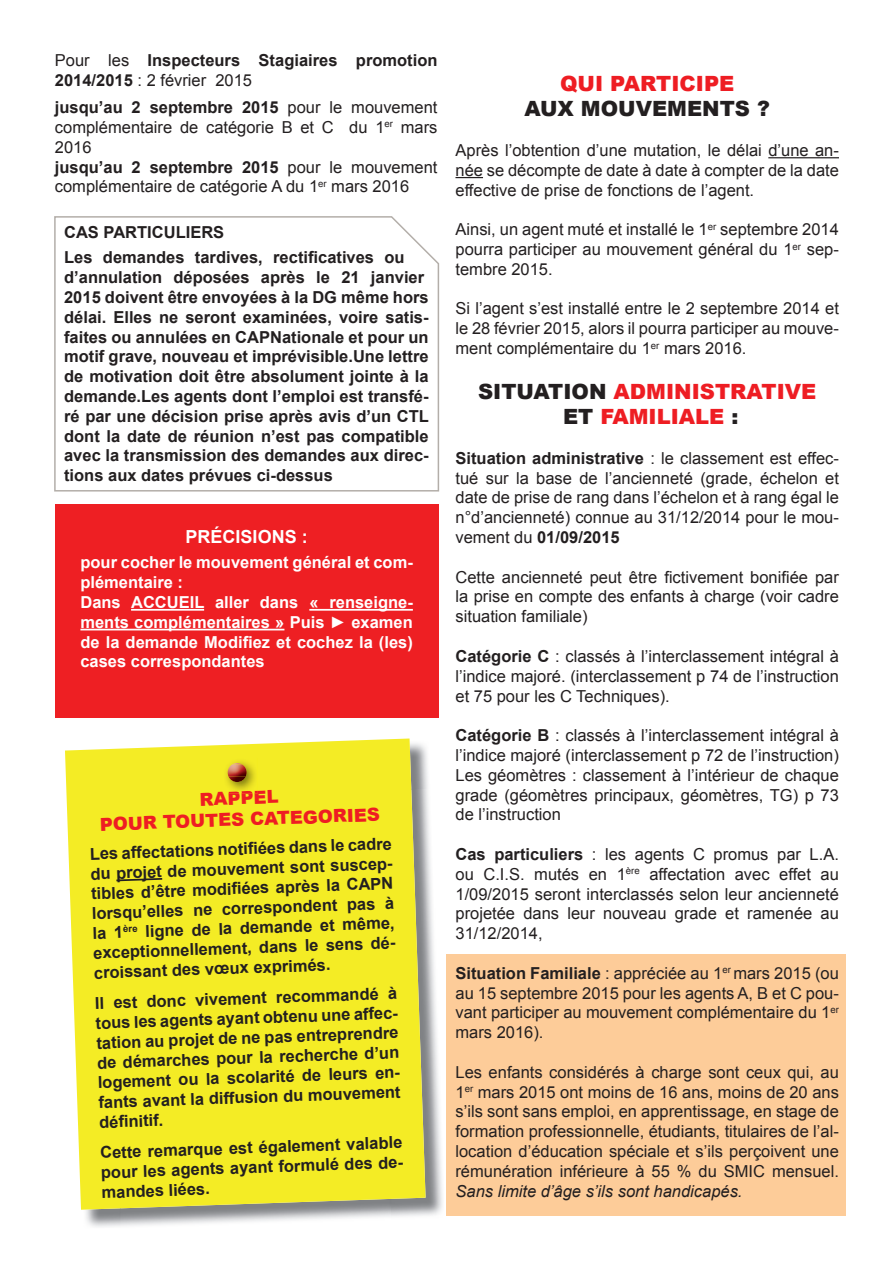
<style>
.page{position:relative;width:893px;height:1263px;background:#fff}
.page>*{position:absolute;margin:0;border:0;box-sizing:border-box;transform-origin:0 0}
.t1{font:900 21px/25.2px "Arial";color:#ee1d23;text-align:center}
.t2{font:900 21px "Arial";color:#231f20}
.t3{font:900 18px/21.6px "Arial";color:#ee1d23;text-align:center}
.t4{font:700 18px "Arial";color:#fff}
.t5{font:16.5px/19.8px "Arial";color:#231f20;text-align:justify}
.t6{font:700 16.5px/19.8px "Arial";color:#231f20}
.t7{font:700 16.5px/19.8px "Arial";color:#fff}
.t8{font:italic 16.5px "Arial";color:#231f20}
.s1{font-weight:400}
.s2{font-weight:700}
.s3{color:#231f20}
</style>
<div class="page">
<div style="left:446px;top:955px;width:400px;height:261px;background:#fdcc99"></div>
<img style="left:86px;top:1210px;width:34px;height:17px">
<img style="left:391px;top:789px;width:52px;height:428px">
<svg style="left:65px;top:738px;width:361px;height:472px;fill:#f4ec25"></svg>
<svg style="left:115px;top:877px;width:49px;height:5px"></svg>
<hr style="left:768px;top:157px;width:71px;height:1px;background:#231f20">
<svg style="left:455px;top:177px;width:28px;height:1px"></svg>
<svg style="left:54px;top:216px;width:386px;height:276px"></svg>
<div style="left:55px;top:505px;width:383px;height:213px;background:#ee1f23"></div>
<hr style="left:131px;top:609px;width:73px;height:2px;background:#fff">
<hr style="left:309px;top:609px;width:104px;height:2px;background:#fff">
<hr style="left:80px;top:629px;width:204px;height:1px;background:#fff">
<img style="left:223px;top:758px;width:35px;height:33px">
<img style="left:223px;top:791px;width:35px;height:2px">
<img style="left:228px;top:764px;width:19px;height:18px">
<p class="t6" style="left:55px;top:51px;width:384px"><span class="s1">Pour les</span> Inspecteurs Stagiaires promotion<br>2014/2015 <span class="s1">: 2 février 2015</span></p>
<p class="t5" style="left:55px;top:98px;width:384px;text-align:left"><span class="s2">jusqu’au 2 septembre 2015</span> pour le mouvement complémentaire de catégorie B et C du 1<sup>er</sup> mars 2016<br><span class="s2">jusqu’au 2 septembre 2015</span> pour le mouvement complémentaire de catégorie A du 1<sup>er</sup> mars 2016</p>
<p class="t6" style="left:64px;top:220px;width:342px;line-height:25.2px">CAS PARTICULIERS<br>Les demandes tardives, rectificatives ou</p>
<p class="t6" style="left:64px;top:268px;width:366px">d’annulation déposées après le 21 janvier 2015 doivent être envoyées à la DG même hors délai. Elles ne seront examinées, voire satis&shy;faites ou annulées en CAPNationale et pour un motif grave, nouveau et imprévisible.Une lettre de motivation doit être absolument jointe à la demande.Les agents dont l’emploi est transfé&shy;ré par une décision prise après avis d’un CTL dont la date de réunion n’est pas compatible avec la transmission des demandes aux direc&shy;tions aux dates prévues ci-dessus</p>
<p class="t4" style="left:186px;top:525px;width:124px">PRÉCISIONS :</p>
<p class="t7" style="left:80px;top:553px;width:334px">pour cocher le mouvement général et com&shy;plémentaire :<br>Dans ACCUEIL aller dans « renseigne&shy;ments complémentaires » Puis ► examen de la demande Modifiez et cochez la (les) cases correspondantes</p>
<p class="t3" style="left:99px;top:791px;width:282px;rotate:-2deg">RAPPEL<br>POUR TOUTES CATEGORIES</p>
<p class="t6" style="left:90px;top:845px;width:315px;rotate:-2deg">Les affectations notifi ées dans le cadre du projet de mouvement sont suscep&shy;tibles d’être modifi ées après la CAPN lorsqu’elles ne correspondent pas à la 1<sup>ère</sup> ligne de la demande et même, exceptionnellement, dans le sens dé&shy;croissant des vœux exprimés.</p>
<p class="t6" style="left:95px;top:994px;width:306px;rotate:-2deg">Il est donc vivement recommandé à tous les agents ayant obtenu une affec&shy;tation au projet de ne pas entreprendre de démarches pour la recherche d’un logement ou la scolarité de leurs en&shy;fants avant la diffusion du mouvement défi nitif.</p>
<p class="t6" style="left:100px;top:1143px;width:306px;rotate:-2deg">Cette remarque est également valable pour les agents ayant formulé des de&shy;mandes liées.</p>
<p class="t1" style="left:560px;top:70px;width:176px">QUI PARTICIPE</p>
<p class="t2" style="left:524px;top:94px;width:247px">AUX MOUVEMENTS ?</p>
<p class="t5" style="left:455px;top:140px;width:385px">Après l’obtention d’une mutation, le délai d’une an&shy;née se décompte de date à date à compter de la date effective de prise de fonctions de l’agent.</p>
<p class="t5" style="left:455px;top:220px;width:385px">Ainsi, un agent muté et installé le 1<sup>er</sup> septembre 2014 pourra participer au mouvement général du 1<sup>er</sup> sep&shy;tembre 2015.</p>
<p class="t5" style="left:455px;top:299px;width:385px">Si l’agent s’est installé entre le 2 septembre 2014 et le 28 février 2015, alors il pourra participer au mouve&shy;ment complémentaire du 1<sup>er</sup> mars 2016.</p>
<p class="t1" style="left:478px;top:378px;width:340px"><span class="s3">SITUATION</span> ADMINISTRATIVE<br><span class="s3">ET</span> FAMILIALE <span class="s3">:</span></p>
<p class="t5" style="left:455px;top:448px;width:385px"><span class="s2">Situation administrative</span> : le classement est effec&shy;tué sur la base de l’ancienneté (grade, échelon et date de prise de rang dans l’échelon et à rang égal le n°d’ancienneté) connue au 31/12/2014 pour le mou&shy;vement du <span class="s2">01/09/2015</span></p>
<p class="t5" style="left:455px;top:567px;width:385px">Cette ancienneté peut être fictivement bonifiée par la prise en compte des enfants à charge (voir cadre situation familiale)</p>
<p class="t5" style="left:455px;top:646px;width:385px"><span class="s2">Catégorie C</span> : classés à l’interclassement intégral à l’indice majoré. (interclassement p 74 de l’instruction et 75 pour les C Techniques).</p>
<p class="t5" style="left:455px;top:725px;width:385px"><span class="s2">Catégorie B</span> : classés à l’interclassement intégral à l’indice majoré (interclassement p 72 de l’instruction)<br>Les géomètres : classement à l’intérieur de chaque grade (géomètres principaux, géomètres, TG) p 73 de l’instruction</p>
<p class="t5" style="left:455px;top:844px;width:385px"><span class="s2">Cas particuliers</span> : les agents C promus par L.A. ou C.I.S. mutés en 1<sup>ère</sup> affectation avec effet au 1/09/2015 seront interclassés selon leur ancienneté projetée dans leur nouveau grade et ramenée au 31/12/2014,</p>
<p class="t5" style="left:455px;top:963px;width:385px"><span class="s2">Situation Familiale</span> : appréciée au 1<sup>er</sup> mars 2015 (ou au 15 septembre 2015 pour les agents A, B et C pou&shy;vant participer au mouvement complémentaire du 1<sup>er </sup>mars 2016).</p>
<p class="t5" style="left:455px;top:1062px;width:385px">Les enfants considérés à charge sont ceux qui, au 1<sup>er</sup> mars 2015 ont moins de 16 ans, moins de 20 ans s’ils sont sans emploi, en apprentissage, en stage de formation professionnelle, étudiants, titulaires de l’al&shy;location d’éducation spéciale et s’ils perçoivent une rémunération inférieure à 55 % du SMIC mensuel.</p>
<p class="t8" style="left:455px;top:1180px;width:289px">Sans limite d’âge s’ils sont handicapés.</p>
</div>
